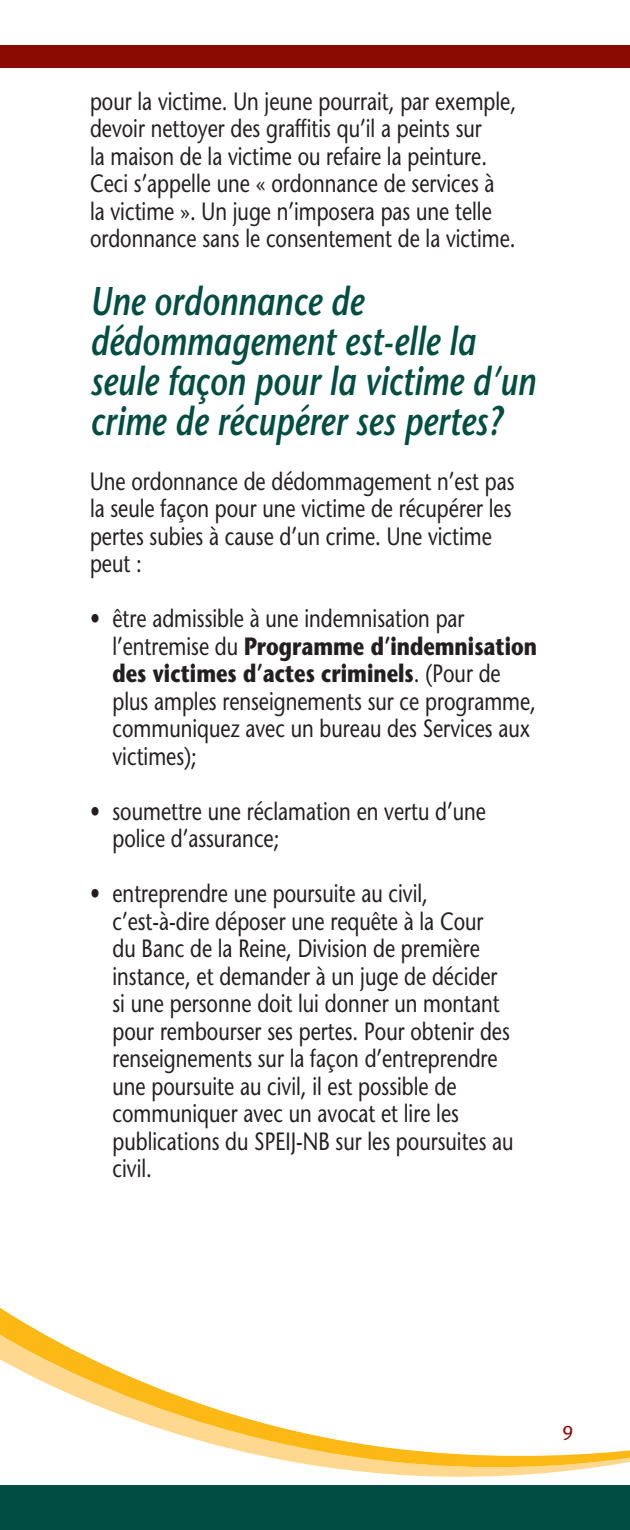
<style>
.page{position:relative;width:630px;height:1530px;background:#fff}
.page>*{position:absolute;margin:0;border:0;box-sizing:border-box;transform-origin:0 0}
.Inside_Head_1{font:italic 600 40px/40px "Stone Sans";color:#004d42;scale:.8 1}
.Body_Bullets{font:25px/27.5px "Stone Sans";color:#231f20;scale:.8 1}
.Body_Text{font:25px/27.5px "Stone Sans";color:#231f20;scale:.8 1}
.t1{font:20px "Stone Sans";color:#8b0a02;scale:.95 1}
.s1{font-weight:700}
</style>
<div class="page">
<svg style="left:0;top:1307px;width:630px;height:170px"></svg>
<div style="left:0;top:45px;width:630px;height:23px;background:#8b0a02"></div>
<div style="left:0;top:1485px;width:630px;height:45px;background:#004d42"></div>
<p class="Body_Text" style="left:90px;top:87px;width:534px">pour la victime. Un jeune pourrait, par exemple, devoir nettoyer des graffitis qu’il a peints sur<br>la maison de la victime ou refaire la peinture.<br>Ceci s’appelle une « ordonnance de services à<br>la victime ». Un juge n’imposera pas une telle ordonnance sans le consentement de la victime.</p>
<p class="Inside_Head_1" style="left:90px;top:280px;width:559px">Une ordonnance de dédommagement est-elle la seule façon pour la victime d’un crime de récupérer ses pertes?</p>
<p class="Body_Text" style="left:90px;top:467px;width:532px">Une ordonnance de dédommagement n’est pas la seule façon pour une victime de récupérer les pertes subies à cause d’un crime. Une victime peut :</p>
<p class="Body_Bullets" style="left:112px;top:605px;width:532px;text-indent:-22px">• être admissible à une indemnisation par l’entremise du <span class="s1">Programme d’indemnisation des victimes d’actes criminels</span>. (Pour de plus amples renseignements sur ce programme, communiquez avec un bureau des Services aux victimes);</p>
<p class="Body_Bullets" style="left:112px;top:797px;width:468px;text-indent:-22px">• soumettre une réclamation en vertu d’une police d’assurance;</p>
<p class="Body_Bullets" style="left:90px;top:880px;width:424px">• entreprendre une poursuite au civil,</p>
<p class="Body_Bullets" style="left:112px;top:907px;width:503px">c’est-à-dire déposer une requête à la Cour<br>du Banc de la Reine, Division de première instance, et demander à un juge de décider si une personne doit lui donner un montant pour rembourser ses pertes. Pour obtenir des renseignements sur la façon d’entreprendre une poursuite au civil, il est possible de communiquer avec un avocat et lire les publications du SPEIJ-NB sur les poursuites au civil.</p>
<p class="t1" style="left:562px;top:1420px;width:13px">9</p>
</div>
